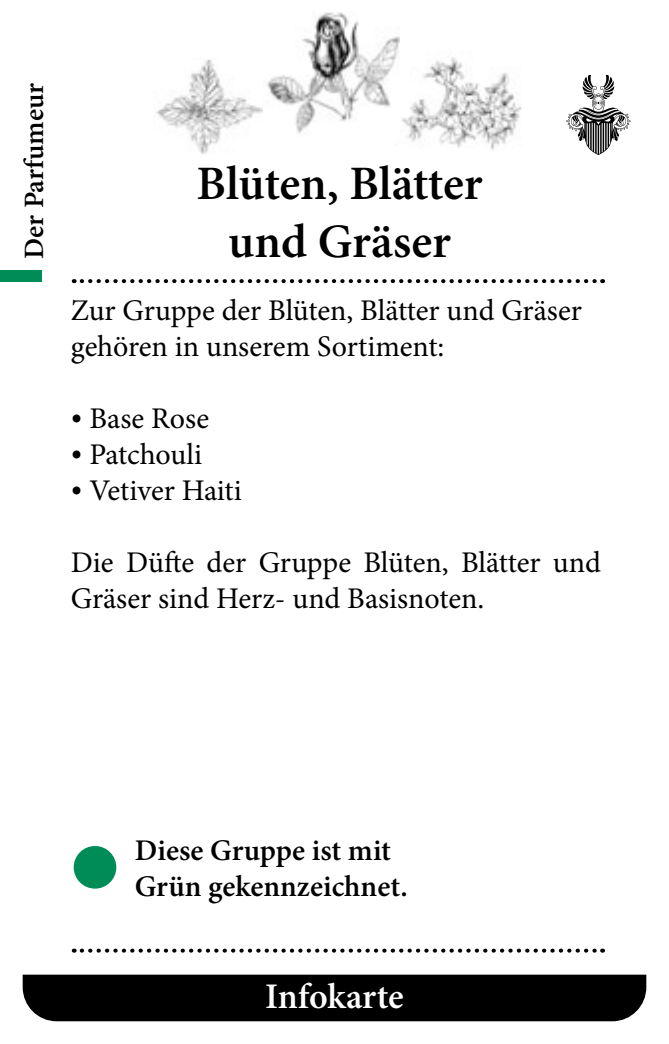
<style>
.page{position:relative;width:669px;height:1044px;background:#fff}
.page>*{position:absolute;margin:0;border:0;box-sizing:border-box;transform-origin:0 0}
.t1{font:600 48px/57.6px "Minion Pro";letter-spacing:-.005em;color:#000;text-align:center}
.t2{font:600 36px "Minion Pro";letter-spacing:-.005em;color:#fff}
.t3{font:30px/36px "Minion Pro";letter-spacing:-.005em;color:#000}
.t4{font:600 30px/36px "Minion Pro";color:#000}
.t5{font:600 28px "Minion Pro";color:#000}
</style>
<div class="page">
<svg style="left:82px;top:279px;width:521px;height:4px"></svg>
<svg style="left:566px;top:75px;width:65px;height:80px"></svg>
<div style="left:0;top:270px;width:42px;height:12px;background:#008c57"></div>
<div style="left:23px;top:974px;width:623px;height:46px;background:#000"></div>
<svg style="left:82px;top:948px;width:521px;height:4px"></svg>
<div style="left:74px;top:845px;width:42px;height:43px;background:#008c57;border-radius:50%"></div>
<img style="left:402px;top:57px;width:120px;height:93px">
<img style="left:153px;top:59px;width:110px;height:95px">
<img style="left:267px;top:12px;width:133px;height:122px">
<p class="t5" style="left:15px;top:259px;width:177px;rotate:-90deg">Der Parfumeur</p>
<h1 class="t1" style="left:197px;top:155px;width:287px">Blüten, Blätter und Gräser</h1>
<p class="t3" style="left:71px;top:292px;width:513px">Zur Gruppe der Blüten, Blätter und Gräser gehören in unserem Sortiment:</p>
<p class="t3" style="left:71px;top:400px;width:140px">• Base Rose</p>
<p class="t3" style="left:71px;top:436px;width:133px">• Patchouli</p>
<p class="t3" style="left:71px;top:472px;width:173px">• Vetiver Haiti</p>
<p class="t3" style="left:71px;top:544px;width:532px">Die Düfte der Gruppe Blüten, Blätter und<br>Gräser sind Herz- und Basisnoten.</p>
<p class="t4" style="left:135px;top:832px;width:274px">Diese Gruppe ist mit<br>Grün gekennzeichnet.</p>
<p class="t2" style="left:265px;top:971px;width:140px">Infokarte</p>
</div>
